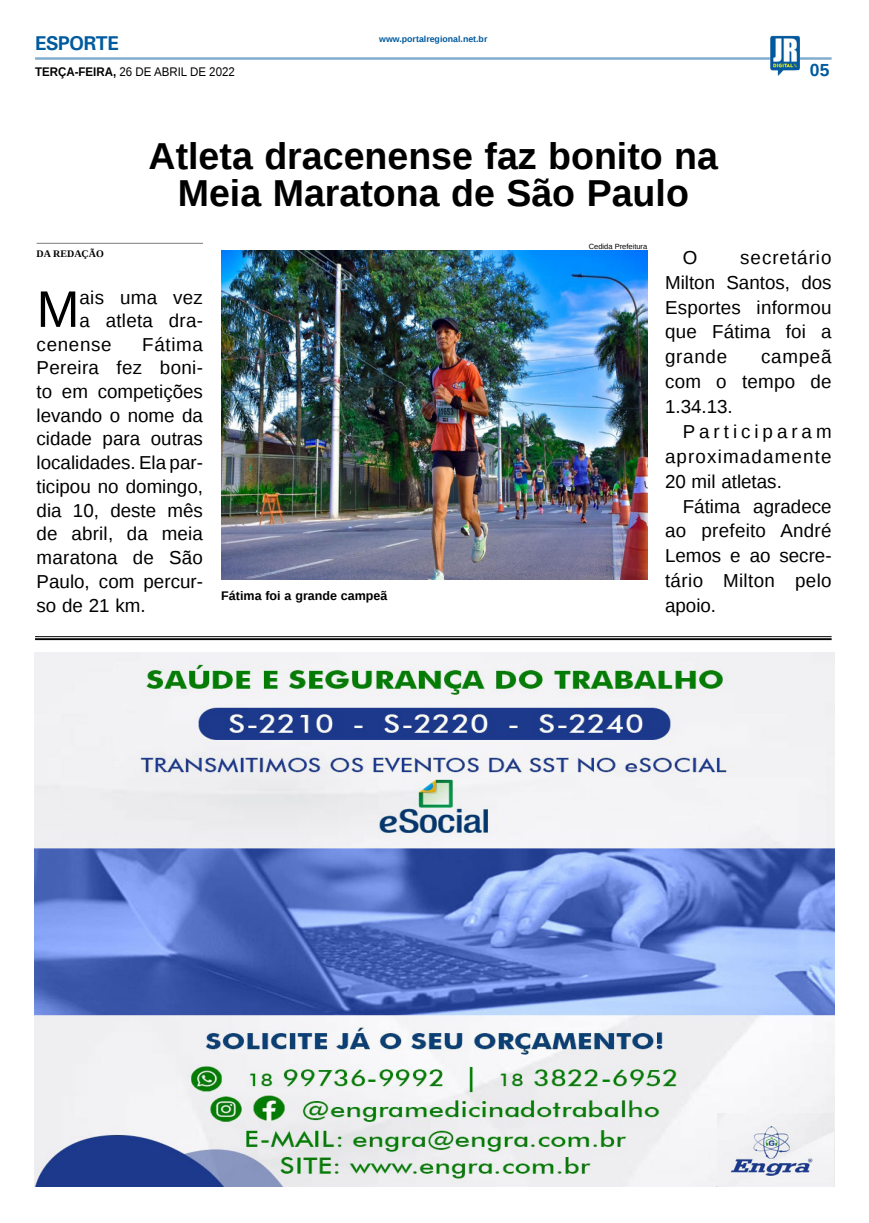
<style>
.page{position:relative;width:869px;height:1223px;background:#fff}
.page>*{position:absolute;margin:0;border:0;box-sizing:border-box;transform-origin:0 0}
.MATÉRIA{font:51.5px "Liberation Sans";color:#000}
.TÍTULO{font:700 37.5px/37.5px "Liberation Sans";color:#000;text-align:center}
.TITULO_PG{font:700 20px "Univers";letter-spacing:-.04em;color:#005a9e}
.MATÉRIA-2{font:18.75px/24.9px "Liberation Sans";letter-spacing:.015em;color:#000;text-align:justify}
.MATÉRIA-3{font:18.75px "Liberation Sans";letter-spacing:.035em;color:#000}
.TÍTULO-2{font:700 17.5px "Liberation Sans";color:#005a9e}
.DATA_PG{font:12.5px "Liberation Sans";color:#000;scale:.92 1}
.LEGENDA{font:700 12.5px "Liberation Sans";color:#000}
.CRÉDITO_NOME{font:700 10px "Liberation Serif";color:#000}
.DATA_PG-2{font:700 8.75px "Liberation Sans";color:#005a9e}
.CRÉDITO_FOTO{font:7.5px "Liberation Sans";color:#000}
.s1{font-weight:700}
</style>
<div class="page">
<hr style="left:35px;top:57px;width:796px;height:3px;background:#005a9e">
<img style="left:769px;top:36px;width:30px;height:40px">
<img style="left:35px;top:652px;width:798px;height:533px">
<img style="left:717px;top:1113px;width:116px;height:72px">
<hr style="left:35px;top:636px;width:796px;height:1px;background:#000101">
<hr style="left:35px;top:638px;width:796px;height:2px;background:#000101">
<img style="left:221px;top:250px;width:426px;height:329px">
<hr style="left:37px;top:243px;width:166px;height:1px;background:#939598">
<p class="TITULO_PG" style="left:35px;top:31px;width:85px">ESPORTE</p>
<p class="DATA_PG" style="left:35px;top:65px;width:218px"><span class="s1">TERÇA-FEIRA,</span> 26 DE ABRIL DE 2022</p>
<p class="DATA_PG-2" style="left:379px;top:33px;width:110px">www.portalregional.net.br</p>
<p class="TÍTULO" style="left:148px;top:136px;width:570px">Atleta dracenense faz bonito na<br>Meia Maratona de São Paulo</p>
<p class="TÍTULO-2" style="left:809px;top:58px;width:21px">05</p>
<p class="CRÉDITO_NOME" style="left:37px;top:247px;width:69px">DA REDAÇÃO</p>
<p class="MATÉRIA" style="left:37px;top:280px;width:44px">M</p>
<p class="MATÉRIA-2" style="left:79px;top:286px;width:125px">ais uma vez</p>
<p class="MATÉRIA-2" style="left:79px;top:309px;width:125px">a atleta dra-</p>
<p class="MATÉRIA-3" style="left:37px;top:333px;width:76px">cenense</p>
<p class="MATÉRIA-2" style="left:37px;top:333px;width:168px;line-height:23.8px;text-indent:106px">Fátima Pereira fez boni&shy;to em competições levando o nome da cidade para outras localidades. Ela par&shy;ticipou no domingo, dia 10, deste mês de abril, da meia maratona de São Paulo, com percur&shy;so de 21 km.</p>
<p class="LEGENDA" style="left:221px;top:587px;width:168px">Fátima foi a grande campeã</p>
<p class="CRÉDITO_FOTO" style="left:588px;top:242px;width:60px">Cedida Prefeitura</p>
<p class="MATÉRIA-2" style="left:664px;top:246px;width:168px;text-indent:75px">secretário Milton Santos, dos Esportes informou que Fátima foi a grande</p>
<p class="MATÉRIA-2" style="left:682px;top:246px;width:16px">O</p>
<p class="MATÉRIA-2" style="left:664px;top:345px;width:168px;text-indent:96px">campeã com o tempo de 1.34.13.</p>
<p class="MATÉRIA-2" style="left:664px;top:420px;width:168px;text-indent:18px">Participaram aproximadamente 20 mil atletas.</p>
<p class="MATÉRIA-2" style="left:664px;top:494px;width:168px;text-indent:18px">Fátima agradece ao prefeito André Lemos e ao secre&shy;tário Milton pelo apoio.</p>
</div>
